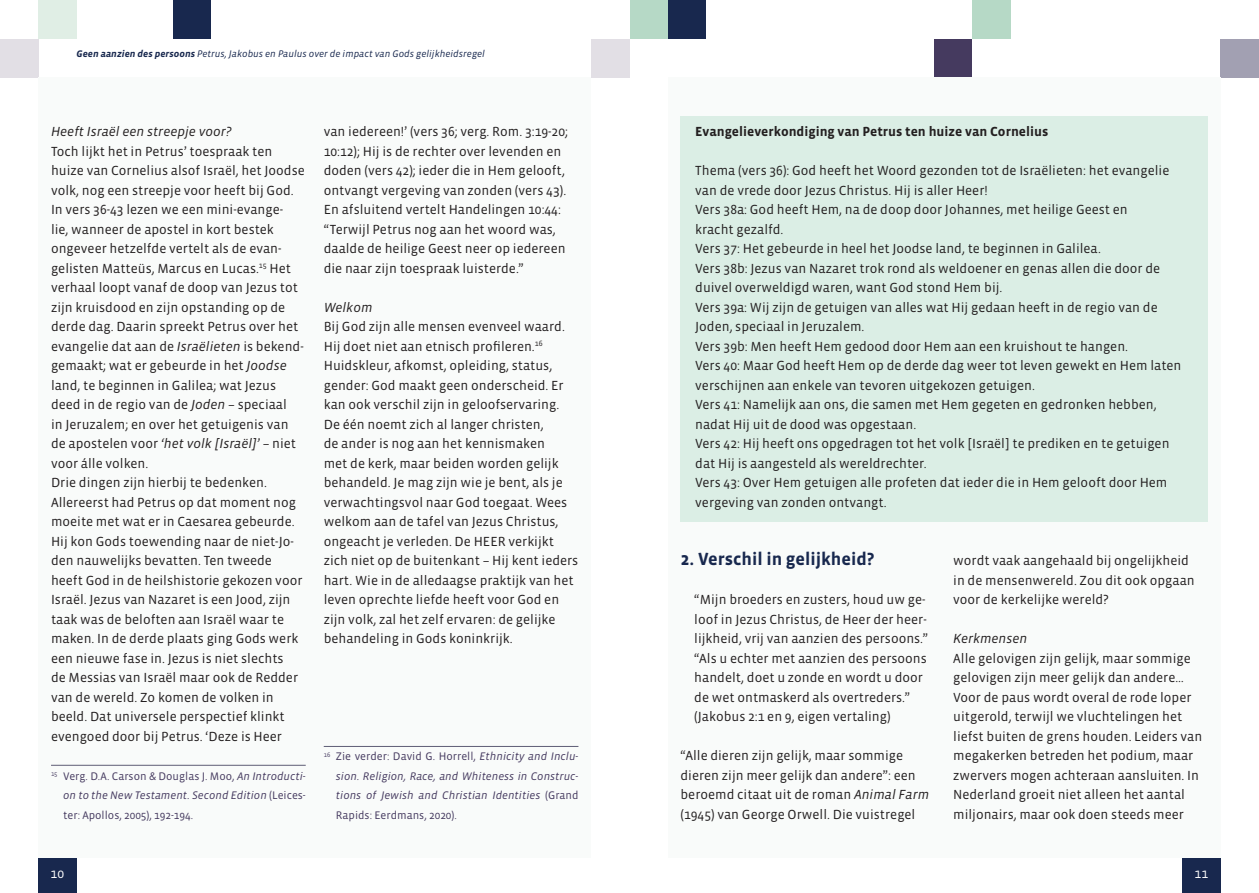
<style>
.page{position:relative;width:1259px;height:893px;background:#fff}
.page>*{position:absolute;margin:0;border:0;box-sizing:border-box;transform-origin:0 0}
.t1{font:700 18px "Vista Sans OTCE";color:#18284e}
.t2{font:13.5px/19.5px "Vista Sans OTCE";color:#231f20}
.t3{font:700 13.5px "Vista Sans OTCE";color:#231f20}
.t4{font:italic 13.5px "Vista Sans OTCE";color:#231f20}
.t5{font:13.5px "Vista Sans OTCE";color:#fff}
.t6{font:italic 11.25px/19.5px "Vista Sans OTCE";color:#453a5f;text-align:justify}
.t7{font:11.25px/19.5px "Vista Sans OTCE";color:#453a5f;text-align:justify}
.t8{font:italic 9.75px "Vista Sans OTCE";color:#18284e}
.s1{font-weight:700}
.s2{font-style:italic}
.s3{font-style:normal}
</style>
<div class="page">
<div style="left:173px;top:0;width:38px;height:38px;background:#18284e"></div>
<div style="left:972px;top:0;width:38px;height:38px;background:#b6d9c6"></div>
<div style="left:38px;top:0;width:39px;height:38px;background:#e0eee5"></div>
<div style="left:1220px;top:39px;width:39px;height:38px;background:#a2a0b2"></div>
<div style="left:934px;top:39px;width:38px;height:38px;background:#453a5f"></div>
<div style="left:38px;top:858px;width:39px;height:35px;background:#18284e"></div>
<div style="left:1182px;top:858px;width:38px;height:35px;background:#18284e"></div>
<div style="left:0;top:39px;width:38px;height:38px;background:#e2dfe5"></div>
<div style="left:667px;top:0;width:39px;height:38px;background:#18284e"></div>
<div style="left:630px;top:0;width:37px;height:38px;background:#b6d9c6"></div>
<div style="left:591px;top:39px;width:39px;height:38px;background:#e2dfe5"></div>
<div style="left:667px;top:77px;width:553px;height:781px;background:#f9fbfa"></div>
<div style="left:38px;top:77px;width:553px;height:781px;background:#f9fbfa"></div>
<div style="left:680px;top:116px;width:528px;height:405px;background:#dbeee5"></div>
<hr style="left:51px;top:765px;width:255px;height:1px;background:#5e5c75">
<hr style="left:324px;top:746px;width:254px;height:1px;background:#5e5c75">
<p class="t8" style="left:77px;top:48px;width:410px"><span class="s1">Geen aanzien des persoons</span> Petrus, Jakobus en Paulus over de impact van Gods gelijkheidsregel</p>
<p class="t4" style="left:51px;top:124px;width:182px">Heeft Israël een streepje voor?</p>
<p class="t2" style="left:51px;top:141px;width:255px">Toch lijkt het in Petrus’ toespraak ten huize van Cornelius alsof Israël, het Joodse volk, nog een streepje voor heeft bij God.<br>In vers 36-43 lezen we een mini-evange-<br>lie, wanneer de apostel in kort bestek ongeveer hetzelfde vertelt als de evan&shy;gelisten Matteüs, Marcus en Lucas.<sup>15</sup> Het verhaal loopt vanaf de doop van Jezus tot zijn kruisdood en zijn opstanding op de derde dag. Daarin spreekt Petrus over het evangelie dat aan de <span class="s2">Israëlieten</span> is bekend&shy;gemaakt; wat er gebeurde in het <span class="s2">Joodse </span>land, te beginnen in Galilea; wat Jezus deed in de regio van de <span class="s2">Joden</span> – speciaal<br>in Jeruzalem; en over het getuigenis van de apostelen voor <span class="s2">‘het volk [Israël]’</span> – niet voor álle volken.<br>Drie dingen zijn hierbij te bedenken.<br>Allereerst had Petrus op dat moment nog moeite met wat er in Caesarea gebeurde.<br>Hij kon Gods toewending naar de niet-Jo&shy;den nauwelijks bevatten. Ten tweede heeft God in de heilshistorie gekozen voor Israël. Jezus van Nazaret is een Jood, zijn taak was de beloften aan Israël waar te maken. In de derde plaats ging Gods werk een nieuwe fase in. Jezus is niet slechts<br>de Messias van Israël maar ook de Redder van de wereld. Zo komen de volken in beeld. Dat universele perspectief klinkt evengoed door bij Petrus. ‘Deze is Heer</p>
<p class="t7" style="left:63px;top:766px;width:244px;text-indent:-12px"><sup>15</sup> Verg. D.A. Carson &amp; Douglas J. Moo, <span class="s2">An Introducti&shy;on to the New Testament. Second Edition</span> (Leices&shy;ter: Apollos, 2005), 192-194.</p>
<p class="t2" style="left:324px;top:122px;width:246px">van iedereen!’ (vers 36; verg. Rom. 3:19-20; 10:12); Hij is de rechter over levenden en doden (vers 42); ieder die in Hem gelooft, ontvangt vergeving van zonden (vers 43).<br>En afsluitend vertelt Handelingen 10:44: “Terwijl Petrus nog aan het woord was, daalde de heilige Geest neer op iedereen die naar zijn toespraak luisterde.”</p>
<p class="t4" style="left:324px;top:299px;width:50px">Welkom</p>
<p class="t2" style="left:324px;top:317px;width:256px">Bij God zijn alle mensen evenveel waard.<br>Hij doet niet aan etnisch profileren.<sup>16<br></sup>Huidskleur, afkomst, opleiding, status, gender: God maakt geen onderscheid. Er kan ook verschil zijn in geloofservaring.<br>De één noemt zich al langer christen,<br>de ander is nog aan het kennismaken<br>met de kerk, maar beiden worden gelijk behandeld. Je mag zijn wie je bent, als je verwachtingsvol naar God toegaat. Wees welkom aan de tafel van Jezus Christus, ongeacht je verleden. De HEER verkijkt zich niet op de buitenkant – Hij kent ieders hart. Wie in de alledaagse praktijk van het leven oprechte liefde heeft voor God en zijn volk, zal het zelf ervaren: de gelijke behandeling in Gods koninkrijk.</p>
<p class="t6" style="left:336px;top:747px;width:244px;text-indent:-12px"><sup>16</sup> <span class="s3">Zie verder: David G. Horrell,</span> Ethnicity and Inclu&shy;sion. Religion, Race, and Whiteness in Construc&shy;tions of Jewish and Christian Identities <span class="s3">(Grand Rapids: Eerdmans, 2020).</span></p>
<p class="t3" style="left:695px;top:124px;width:354px">Evangelieverkondiging van Petrus ten huize van Cornelius</p>
<p class="t2" style="left:695px;top:161px;width:488px">Thema (vers 36): God heeft het Woord gezonden tot de Israëlieten: het evangelie van de vrede door Jezus Christus. Hij is aller Heer!<br>Vers 38a: God heeft Hem, na de doop door Johannes, met heilige Geest en<br>kracht gezalfd.<br>Vers 37: Het gebeurde in heel het Joodse land, te beginnen in Galilea.<br>Vers 38b: Jezus van Nazaret trok rond als weldoener en genas allen die door de duivel overweldigd waren, want God stond Hem bij.<br>Vers 39a: Wij zijn de getuigen van alles wat Hij gedaan heeft in de regio van de Joden, speciaal in Jeruzalem.<br>Vers 39b: Men heeft Hem gedood door Hem aan een kruishout te hangen.<br>Vers 40: Maar God heeft Hem op de derde dag weer tot leven gewekt en Hem laten verschijnen aan enkele van tevoren uitgekozen getuigen.<br>Vers 41: Namelijk aan ons, die samen met Hem gegeten en gedronken hebben, nadat Hij uit de dood was opgestaan.<br>Vers 42: Hij heeft ons opgedragen tot het volk [Israël] te prediken en te getuigen dat Hij is aangesteld als wereldrechter.<br>Vers 43: Over Hem getuigen alle profeten dat ieder die in Hem gelooft door Hem vergeving van zonden ontvangt.</p>
<h1 class="t1" style="left:680px;top:549px;width:196px">2. Verschil in gelijkheid?</h1>
<p class="t2" style="left:694px;top:590px;width:235px">“Mijn broeders en zusters, houd uw ge&shy;loof in Jezus Christus, de Heer der heer&shy;lijkheid, vrij van aanzien des persoons.” “Als u echter met aanzien des persoons handelt, doet u zonde en wordt u door de wet ontmaskerd als overtreders.” (Jakobus 2:1 en 9, eigen vertaling)</p>
<p class="t2" style="left:680px;top:746px;width:250px">“Alle dieren zijn gelijk, maar sommige dieren zijn meer gelijk dan andere”: een beroemd citaat uit de roman <span class="s2">Animal Farm </span>(1945) van George Orwell. Die vuistregel</p>
<p class="t2" style="left:953px;top:551px;width:243px">wordt vaak aangehaald bij ongelijkheid in de mensenwereld. Zou dit ook opgaan voor de kerkelijke wereld?</p>
<p class="t4" style="left:953px;top:631px;width:76px">Kerkmensen</p>
<p class="t2" style="left:953px;top:648px;width:251px">Alle gelovigen zijn gelijk, maar sommige gelovigen zijn meer gelijk dan andere… Voor de paus wordt overal de rode loper uitgerold, terwijl we vluchtelingen het liefst buiten de grens houden. Leiders van megakerken betreden het podium, maar zwervers mogen achteraan aansluiten. In Nederland groeit niet alleen het aantal miljonairs, maar ook doen steeds meer</p>
<p class="t5" style="left:51px;top:866px;width:15px">10</p>
<p class="t5" style="left:1194px;top:866px;width:15px">11</p>
</div>
